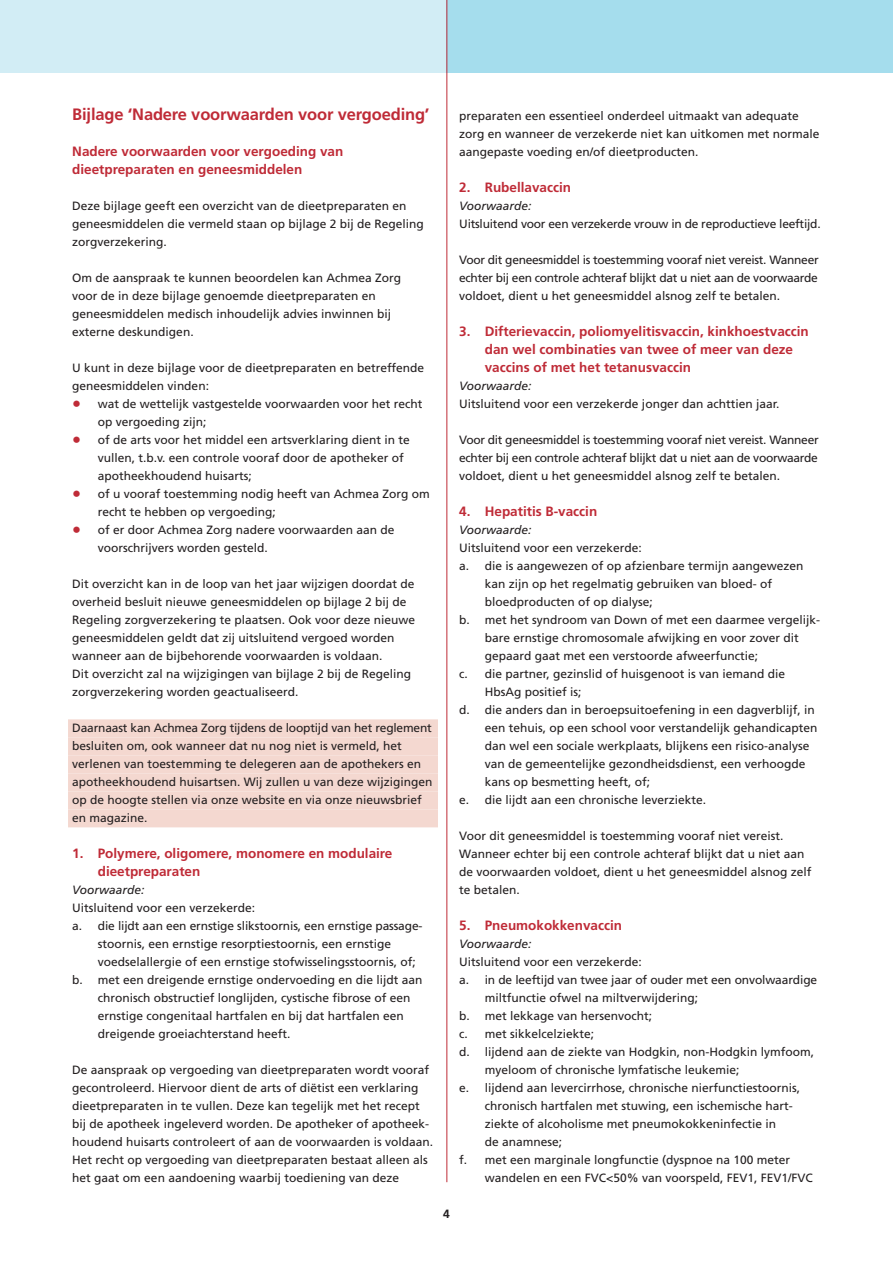
<style>
.page{position:relative;width:893px;height:1263px;background:#fff}
.page>*{position:absolute;margin:0;border:0;box-sizing:border-box;transform-origin:0 0}
.t1{font:700 16.5px "Frutiger";letter-spacing:-.01em;color:#bf2b37}
.t2{font:700 13.5px/18px "Frutiger";color:#bf2b37}
.t3{font:12px/18px "Frutiger";color:#231f20}
.t4{font:12px "Frutiger";letter-spacing:-.02em;color:#231f20}
.t5{font:italic 12px "Frutiger";color:#231f20}
.t6{font:700 12px "Frutiger";color:#231f20}
.s1{font-size:18px;color:#bf2b37}
</style>
<div class="page">
<div style="left:0;top:0;width:446px;height:72px;background:#d2edf5"></div>
<div style="left:446px;top:0;width:447px;height:72px;background:#a5dded"></div>
<hr style="left:446px;top:0;width:1px;height:1182px;background:#bf2b37">
<div style="left:68px;top:719px;width:370px;height:18px;background:#f4d8d0"></div>
<div style="left:68px;top:737px;width:370px;height:18px;background:#f4d8d0"></div>
<div style="left:68px;top:755px;width:370px;height:18px;background:#f4d8d0"></div>
<div style="left:68px;top:773px;width:370px;height:18px;background:#f4d8d0"></div>
<div style="left:68px;top:791px;width:370px;height:18px;background:#f4d8d0"></div>
<div style="left:68px;top:809px;width:370px;height:18px;background:#f4d8d0"></div>
<h1 class="t1" style="left:72px;top:105px;width:359px">Bijlage ‘Nadere voorwaarden voor vergoeding’</h1>
<p class="t2" style="left:72px;top:142px;width:273px">Nadere voorwaarden voor vergoeding van dieetpreparaten en geneesmiddelen</p>
<p class="t3" style="left:72px;top:197px;width:353px">Deze bijlage geeft een overzicht van de dieetpreparaten en geneesmiddelen die vermeld staan op bijlage 2 bij de Regeling zorgverzekering.</p>
<p class="t3" style="left:72px;top:269px;width:330px">Om de aanspraak te kunnen beoordelen kan Achmea Zorg voor de in deze bijlage genoemde dieetpreparaten en geneesmiddelen medisch inhoudelijk advies inwinnen bij externe deskundigen.</p>
<p class="t3" style="left:72px;top:359px;width:353px">U kunt in deze bijlage voor de dieetpreparaten en betreffende geneesmiddelen vinden:</p>
<p class="t3" style="left:98px;top:395px;width:326px;text-indent:-26px"><span class="s1">•</span> wat de wettelijk vastgestelde voorwaarden voor het recht op vergoeding zijn;</p>
<p class="t3" style="left:98px;top:431px;width:314px;text-indent:-26px"><span class="s1">•</span> of de arts voor het middel een artsverklaring dient in te vullen, t.b.v. een controle vooraf door de apotheker of apotheekhoudend huisarts;</p>
<p class="t3" style="left:98px;top:485px;width:334px;text-indent:-25px"><span class="s1">•</span> of u vooraf toestemming nodig heeft van Achmea Zorg om recht te hebben op vergoeding;</p>
<p class="t3" style="left:98px;top:521px;width:298px;text-indent:-25px"><span class="s1">•</span> of er door Achmea Zorg nadere voorwaarden aan de voorschrijvers worden gesteld.</p>
<p class="t3" style="left:72px;top:575px;width:344px">Dit overzicht kan in de loop van het jaar wijzigen doordat de overheid besluit nieuwe geneesmiddelen op bijlage 2 bij de Regeling zorgverzekering te plaatsen. Ook voor deze nieuwe geneesmiddelen geldt dat zij uitsluitend vergoed worden wanneer aan de bijbehorende voorwaarden is voldaan.<br>Dit overzicht zal na wijzigingen van bijlage 2 bij de Regeling zorgverzekering worden geactualiseerd.</p>
<p class="t3" style="left:72px;top:719px;width:362px">Daarnaast kan Achmea Zorg tijdens de looptijd van het reglement besluiten om, ook wanneer dat nu nog niet is vermeld, het verlenen van toestemming te delegeren aan de apothekers en apotheekhoudend huisartsen. Wij zullen u van deze wijzigingen op de hoogte stellen via onze website en via onze nieuwsbrief en magazine.</p>
<p class="t2" style="left:98px;top:844px;width:296px;text-indent:-26px">1. Polymere, oligomere, monomere en modulaire dieetpreparaten</p>
<p class="t5" style="left:72px;top:883px;width:74px">Voorwaarde:</p>
<p class="t3" style="left:72px;top:899px;width:184px">Uitsluitend voor een verzekerde:</p>
<p class="t3" style="left:72px;top:917px;width:352px">a. die lijdt aan een ernstige slikstoornis, een ernstige passage-</p>
<p class="t3" style="left:98px;top:935px;width:295px">stoornis, een ernstige resorptiestoornis, een ernstige</p>
<p class="t3" style="left:98px;top:953px;width:320px">voedselallergie of een ernstige stofwisselingsstoornis, of;</p>
<p class="t3" style="left:72px;top:971px;width:352px">b. met een dreigende ernstige ondervoeding en die lijdt aan</p>
<p class="t3" style="left:98px;top:989px;width:314px">chronisch obstructief longlijden, cystische fibrose of een</p>
<p class="t3" style="left:98px;top:1007px;width:308px">ernstige congenitaal hartfalen en bij dat hartfalen een</p>
<p class="t3" style="left:98px;top:1025px;width:194px">dreigende groeiachterstand heeft.</p>
<p class="t3" style="left:72px;top:1061px;width:362px">De aanspraak op vergoeding van dieetpreparaten wordt vooraf gecontroleerd. Hiervoor dient de arts of diëtist een verklaring dieetpreparaten in te vullen. Deze kan tegelijk met het recept bij de apotheek ingeleverd worden. De apotheker of apotheek&shy;houdend huisarts controleert of aan de voorwaarden is voldaan.<br>Het recht op vergoeding van dieetpreparaten bestaat alleen als het gaat om een aandoening waarbij toediening van deze</p>
<p class="t3" style="left:459px;top:107px;width:362px">preparaten een essentieel onderdeel uitmaakt van adequate zorg en wanneer de verzekerde niet kan uitkomen met normale aangepaste voeding en/of dieetproducten.</p>
<p class="t2" style="left:459px;top:178px;width:113px">2. Rubellavaccin</p>
<p class="t5" style="left:459px;top:199px;width:74px">Voorwaarde:</p>
<p class="t4" style="left:459px;top:217px;width:363px">Uitsluitend voor een verzekerde vrouw in de reproductieve leeftijd.</p>
<p class="t3" style="left:459px;top:251px;width:361px;text-align:justify">Voor dit geneesmiddel is toestemming vooraf niet vereist. Wanneer echter bij een controle achteraf blijkt dat u niet aan de voorwaarde voldoet, dient u het geneesmiddel alsnog zelf te betalen.</p>
<p class="t2" style="left:485px;top:322px;width:326px;text-indent:-26px">3. Difterievaccin, poliomyelitisvaccin, kinkhoestvaccin dan wel combinaties van twee of meer van deze vaccins of met het tetanusvaccin</p>
<p class="t5" style="left:459px;top:379px;width:74px">Voorwaarde:</p>
<p class="t3" style="left:459px;top:395px;width:322px">Uitsluitend voor een verzekerde jonger dan achttien jaar.</p>
<p class="t3" style="left:459px;top:431px;width:361px;text-align:justify">Voor dit geneesmiddel is toestemming vooraf niet vereist. Wanneer echter bij een controle achteraf blijkt dat u niet aan de voorwaarde voldoet, dient u het geneesmiddel alsnog zelf te betalen.</p>
<p class="t2" style="left:459px;top:502px;width:140px">4. Hepatitis B-vaccin</p>
<p class="t5" style="left:459px;top:523px;width:74px">Voorwaarde:</p>
<p class="t3" style="left:459px;top:539px;width:184px">Uitsluitend voor een verzekerde:</p>
<p class="t3" style="left:459px;top:557px;width:346px">a. die is aangewezen of op afzienbare termijn aangewezen</p>
<p class="t3" style="left:485px;top:575px;width:289px">kan zijn op het regelmatig gebruiken van bloed- of</p>
<p class="t3" style="left:485px;top:593px;width:170px">bloedproducten of op dialyse;</p>
<p class="t3" style="left:459px;top:611px;width:362px">b. met het syndroom van Down of met een daarmee vergelijk-</p>
<p class="t3" style="left:485px;top:629px;width:316px">bare ernstige chromosomale afwijking en voor zover dit</p>
<p class="t3" style="left:485px;top:647px;width:275px">gepaard gaat met een verstoorde afweerfunctie;</p>
<p class="t3" style="left:459px;top:665px;width:327px">c. die partner, gezinslid of huisgenoot is van iemand die</p>
<p class="t3" style="left:485px;top:683px;width:98px">HbsAg positief is;</p>
<p class="t3" style="left:459px;top:701px;width:357px">d. die anders dan in beroepsuitoefening in een dagverblijf, in</p>
<p class="t3" style="left:485px;top:719px;width:334px">een tehuis, op een school voor verstandelijk gehandicapten</p>
<p class="t3" style="left:485px;top:737px;width:326px">dan wel een sociale werkplaats, blijkens een risico-analyse</p>
<p class="t3" style="left:485px;top:755px;width:322px">van de gemeentelijke gezondheidsdienst, een verhoogde</p>
<p class="t3" style="left:485px;top:773px;width:167px">kans op besmetting heeft, of;</p>
<p class="t3" style="left:459px;top:791px;width:248px">e. die lijdt aan een chronische leverziekte.</p>
<p class="t3" style="left:459px;top:827px;width:354px">Voor dit geneesmiddel is toestemming vooraf niet vereist.<br>Wanneer echter bij een controle achteraf blijkt dat u niet aan de voorwaarden voldoet, dient u het geneesmiddel alsnog zelf te betalen.</p>
<p class="t2" style="left:459px;top:916px;width:164px">5. Pneumokokkenvaccin</p>
<p class="t5" style="left:459px;top:937px;width:74px">Voorwaarde:</p>
<p class="t3" style="left:459px;top:953px;width:184px">Uitsluitend voor een verzekerde:</p>
<p class="t3" style="left:459px;top:971px;width:359px">a. in de leeftijd van twee jaar of ouder met een onvolwaardige</p>
<p class="t3" style="left:485px;top:989px;width:215px">miltfunctie ofwel na miltverwijdering;</p>
<p class="t3" style="left:459px;top:1007px;width:194px">b. met lekkage van hersenvocht;</p>
<p class="t3" style="left:459px;top:1025px;width:136px">c. met sikkelcelziekte;</p>
<p class="t3" style="left:459px;top:1043px;width:356px">d. lijdend aan de ziekte van Hodgkin, non-Hodgkin lymfoom,</p>
<p class="t3" style="left:485px;top:1061px;width:256px">myeloom of chronische lymfatische leukemie;</p>
<p class="t3" style="left:459px;top:1079px;width:342px">e. lijdend aan levercirrhose, chronische nierfunctiestoornis,</p>
<p class="t3" style="left:485px;top:1097px;width:310px">chronisch hartfalen met stuwing, een ischemische hart-</p>
<p class="t3" style="left:485px;top:1115px;width:293px">ziekte of alcoholisme met pneumokokkeninfectie in</p>
<p class="t3" style="left:485px;top:1133px;width:79px">de anamnese;</p>
<p class="t3" style="left:459px;top:1151px;width:332px">f. met een marginale longfunctie (dyspnoe na 100 meter</p>
<p class="t3" style="left:485px;top:1169px;width:329px">wandelen en een FVC&lt;50% van voorspeld, FEV1, FEV1/FVC</p>
<p class="t6" style="left:443px;top:1207px;width:8px">4</p>
</div>
